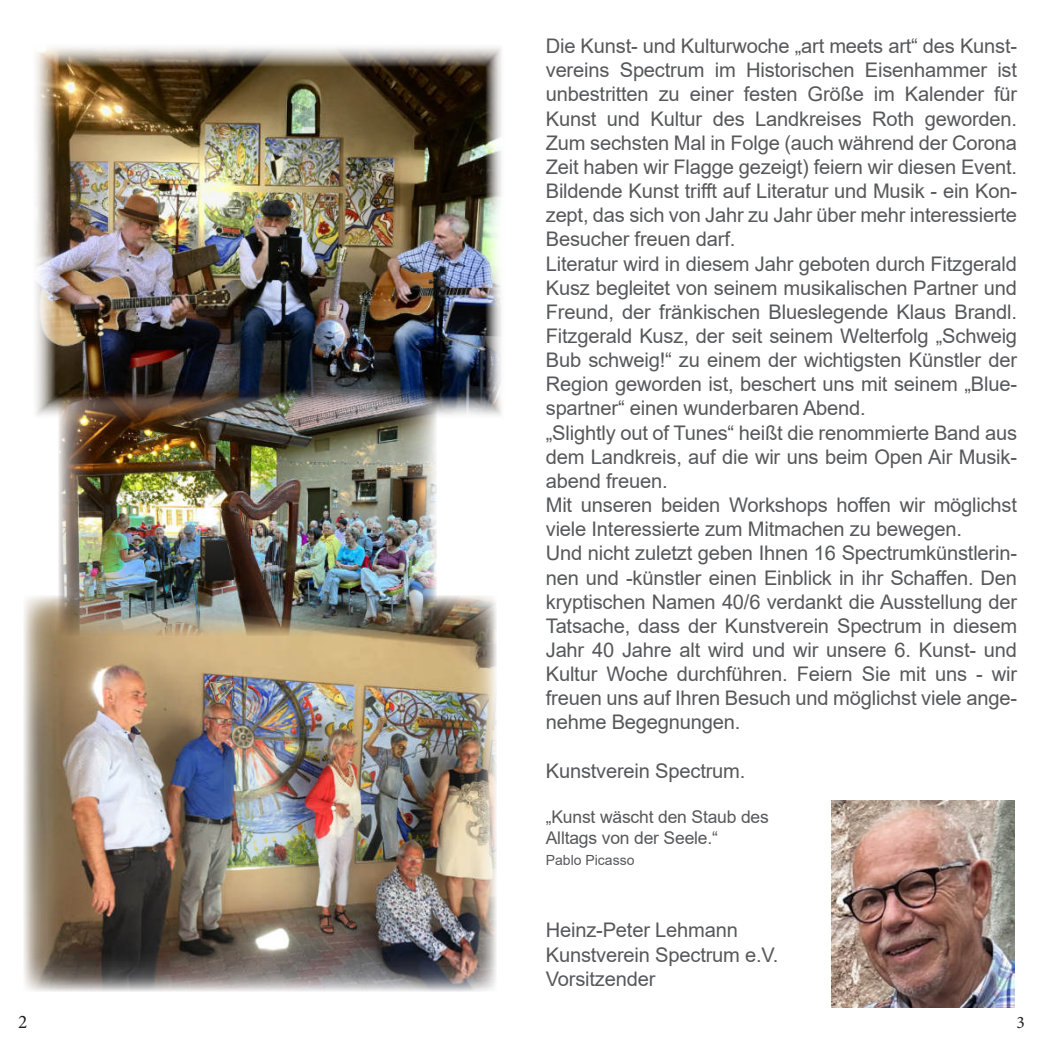
<style>
.page{position:relative;width:1042px;height:1042px;background:#fff}
.page>*{position:absolute;margin:0;border:0;box-sizing:border-box;transform-origin:0 0}
.t1{font:20.12px/24.2px "Arial";letter-spacing:-.01em;color:#57585a}
.t2{font:19.25px "Minion Pro";color:#231f20}
.t3{font:17.5px/21px "Arial";letter-spacing:-.01em;color:#57585a}
.t4{font:17.5px "Minion Pro";color:#231f20}
.t5{font:14px "Arial";color:#57585a}
</style>
<div class="page">
<img style="left:831px;top:800px;width:183px;height:207px">
<img style="left:36px;top:47px;width:465px;height:373px">
<img style="left:23px;top:594px;width:474px;height:398px">
<img style="left:58px;top:389px;width:378px;height:247px">
<p class="t1" style="left:546px;top:36px;width:473px">Die Kunst- und Kulturwoche „art meets art“ des Kunst&shy;vereins Spectrum im Historischen Eisenhammer ist unbestritten zu einer festen Größe im Kalender für Kunst und Kultur des Landkreises Roth geworden.<br>Zum sechsten Mal in Folge (auch während der Corona Zeit haben wir Flagge gezeigt) feiern wir diesen Event.<br>Bildende Kunst trifft auf Literatur und Musik - ein Kon&shy;zept, das sich von Jahr zu Jahr über mehr interessierte Besucher freuen darf.<br>Literatur wird in diesem Jahr geboten durch Fitzgerald Kusz begleitet von seinem musikalischen Partner und Freund, der fränkischen Blueslegende Klaus Brandl.<br>Fitzgerald Kusz, der seit seinem Welterfolg „Schweig Bub schweig!“ zu einem der wichtigsten Künstler der Region geworden ist, beschert uns mit seinem „Blue&shy;spartner“ einen wunderbaren Abend.<br>„Slightly out of Tunes“ heißt die renommierte Band aus dem Landkreis, auf die wir uns beim Open Air Musik&shy;abend freuen.<br>Mit unseren beiden Workshops hoffen wir möglichst viele Interessierte zum Mitmachen zu bewegen.<br>Und nicht zuletzt geben Ihnen 16 Spectrumkünstlerin&shy;nen und -künstler einen Einblick in ihr Schaffen. Den kryptischen Namen 40/6 verdankt die Ausstellung der Tatsache, dass der Kunstverein Spectrum in diesem Jahr 40 Jahre alt wird und wir unsere 6. Kunst- und Kultur Woche durchführen. Feiern Sie mit uns - wir freuen uns auf Ihren Besuch und möglichst viele ange&shy;nehme Begegnungen.</p>
<p class="t1" style="left:546px;top:760px;width:201px">Kunstverein Spectrum.</p>
<p class="t3" style="left:546px;top:808px;width:225px">„Kunst wäscht den Staub des<br>Alltags von der Seele.“</p>
<p class="t5" style="left:546px;top:855px;width:90px">Pablo Picasso</p>
<p class="t1" style="left:546px;top:920px;width:234px">Heinz-Peter Lehmann<br>Kunstverein Spectrum e.V.<br>Vorsitzender</p>
<p class="t2" style="left:18px;top:1009px;width:11px">2</p>
<p class="t4" style="left:1016px;top:1011px;width:10px">3</p>
</div>
